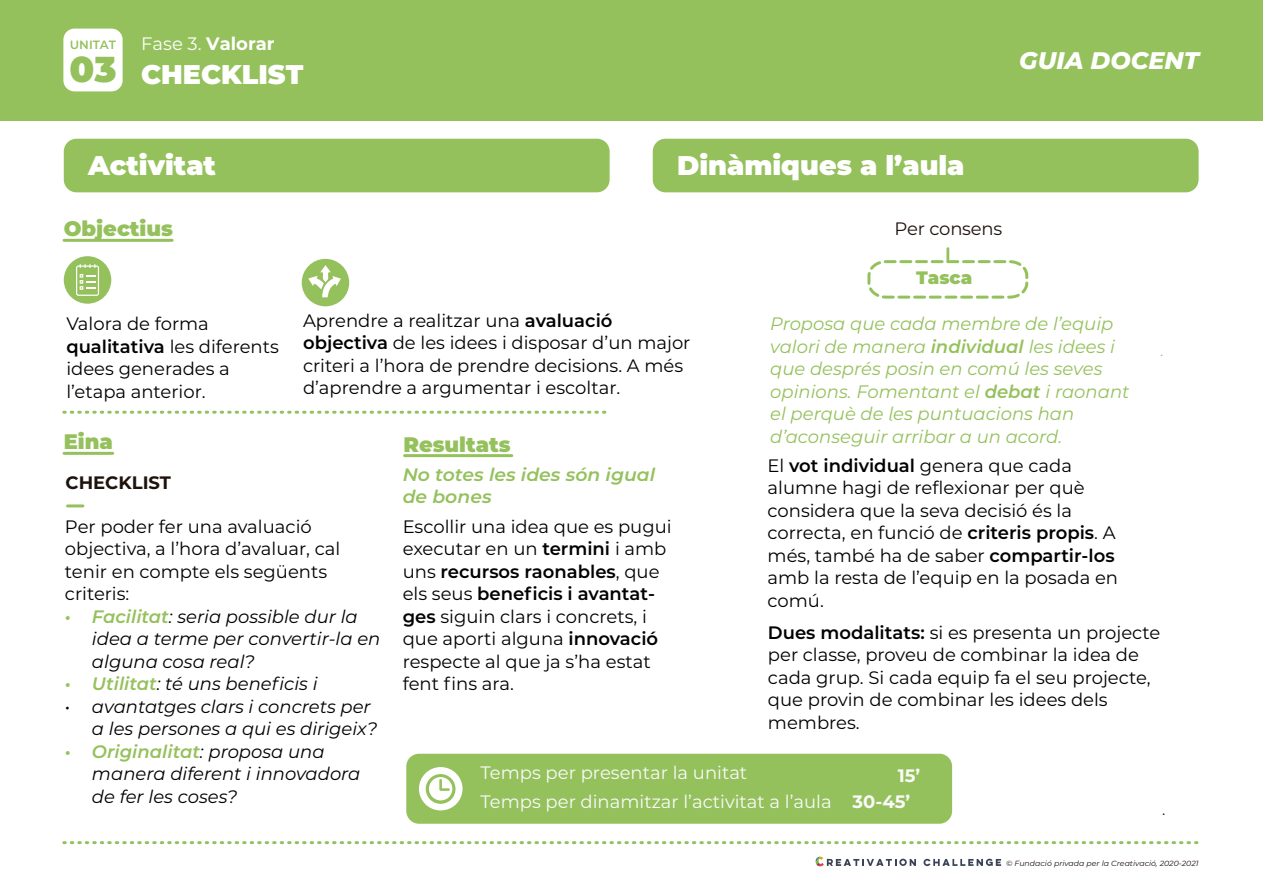
<style>
.page{position:relative;width:1263px;height:893px;background:#fff}
.page>*{position:absolute;margin:0;border:0;box-sizing:border-box;transform-origin:0 0}
.t1{font:900 36px "Montserrat";color:#95c15d}
.t2{font:900 27px "Montserrat";color:#fff}
.t3{font:italic 800 24px "Montserrat";color:#fff}
.t4{font:900 21px "Montserrat";color:#95c15d}
.t5{font:18px/22.5px "Montserrat";color:#000}
.t6{font:italic 18px/22.5px "Montserrat";color:#000}
.t7{font:italic 18px/22.5px "Montserrat";color:#95c15d}
.t8{font:18px/28.8px "Montserrat";color:#f9faf9}
.t9{font:italic 600 18px/21.6px "Montserrat";color:#95c15d;scale:1.04 1}
.t10{font:700 18px "Montserrat";color:#fff}
.t11{font:18px "Montserrat";letter-spacing:-.01em;color:#1e120d}
.t12{font:700 18px "Montserrat";color:#1e120d}
.t13{font:700 18px/25.3px "Montserrat";color:#f9faf9}
.t14{font:900 18px "Montserrat";color:#95c15d}
.t15{font:15px "Montserrat";color:#1e120d;scale:1.04 1}
.t16{font:italic 13.5px "Montserrat";color:#95c15d;scale:1.04 1}
.t17{font:600 12px "Montserrat";color:#95c15d}
.t18{font:italic 7.5px "Montserrat";color:#1e120d;scale:1.04 1}
.s1{font-weight:400}
.s2{font-weight:600}
.s3{font-weight:600;color:#95c15d}
</style>
<div class="page">
<div style="left:0;top:0;width:1263px;height:120px;background:#95c15d"></div>
<div style="left:63px;top:29px;width:60px;height:62px;background:#fff;border-radius:11px"></div>
<div style="left:64px;top:139px;width:546px;height:53px;background:#95c15d;border-radius:13px"></div>
<div style="left:653px;top:139px;width:545px;height:53px;background:#95c15d;border-radius:13px"></div>
<hr style="left:64px;top:239px;width:108px;height:3px;background:#95c15d">
<hr style="left:64px;top:452px;width:49px;height:3px;background:#95c15d">
<div style="left:64px;top:256px;width:47px;height:48px;background:#95c15d;border-radius:50%"></div>
<svg style="left:64px;top:411px;width:543px;height:3px"></svg>
<hr style="left:68px;top:504px;width:15px;height:3px;background:#95c15d">
<svg style="left:64px;top:841px;width:1134px;height:3px"></svg>
<svg style="left:923px;top:858px;width:78px;height:8px"></svg>
<svg style="left:816px;top:857px;width:100px;height:9px"></svg>
<svg style="left:76px;top:264px;width:23px;height:32px"></svg>
<div style="left:406px;top:754px;width:546px;height:70px;background:#95c15d;border-radius:13px"></div>
<div style="left:419px;top:767px;width:43px;height:44px;background:#fff;border-radius:50%"></div>
<svg style="left:426px;top:774px;width:29px;height:30px"></svg>
<svg style="left:867px;top:249px;width:162px;height:50px"></svg>
<hr style="left:405px;top:454px;width:107px;height:3px;background:#95c15d">
<div style="left:302px;top:259px;width:47px;height:47px;background:#95c15d;border-radius:50%"></div>
<svg style="left:308px;top:265px;width:33px;height:32px"></svg>
<p class="t17" style="left:70px;top:36px;width:48px">UNITAT</p>
<h1 class="t1" style="left:69px;top:42px;width:49px">03</h1>
<p class="t10" style="left:141px;top:31px;width:135px"><span class="s1">Fase 3.</span> Valorar</p>
<h2 class="t2" style="left:141px;top:54px;width:164px">CHECKLIST</h2>
<h2 class="t2" style="left:88px;top:145px;width:129px">Activitat</h2>
<p class="t4" style="left:64px;top:213px;width:111px">Objectius</p>
<h3 class="t3" style="left:1019px;top:43px;width:181px">GUIA DOCENT</h3>
<h2 class="t2" style="left:677px;top:145px;width:289px">Dinàmiques a l’aula</h2>
<p class="t11" style="left:894px;top:217px;width:109px">Per consens</p>
<p class="t14" style="left:916px;top:264px;width:58px">Tasca</p>
<p class="t5" style="left:303px;top:308px;width:389px">Aprendre a realitzar una <span class="s2">avaluació objectiva</span> de les idees i disposar d’un major criteri a l’hora de prendre decisions. A més d’aprendre a argumentar i escoltar.</p>
<p class="t7" style="left:770px;top:312px;width:361px">Proposa que cada membre de l’equip valori de manera <span class="s2">individual</span> les idees i que després posin en comú les seves opinions. Fomentant el <span class="s2">debat</span> i raonant el perquè de les puntuacions han d’aconseguir arribar a un acord.</p>
<p class="t5" style="left:66px;top:312px;width:214px">Valora de forma <span class="s2">qualitativa</span> les diferents idees generades a l’etapa anterior.</p>
<p class="t16" style="left:1161px;top:342px;width:4px">.</p>
<p class="t16" style="left:890px;top:407px;width:4px">.</p>
<p class="t4" style="left:64px;top:426px;width:51px">Eina</p>
<p class="t12" style="left:66px;top:469px;width:107px">CHECKLIST</p>
<p class="t9" style="left:403px;top:463px;width:244px">No totes les ides són igual de bones</p>
<p class="t4" style="left:403px;top:428px;width:109px">Resultats</p>
<p class="t5" style="left:767px;top:453px;width:352px">El <span class="s2">vot individual</span> genera que cada alumne hagi de reflexionar per què considera que la seva decisió és la correcta, en funció de <span class="s2">criteris propis</span>. A més, també ha de saber <span class="s2">compartir-los </span>amb la resta de l’equip en la posada en comú.</p>
<p class="t5" style="left:65px;top:515px;width:277px">Per poder fer una avaluació objectiva, a l’hora d’avaluar, cal tenir en compte els següents criteris:</p>
<p class="t6" style="left:92px;top:605px;width:290px;text-indent:-27px"><span class="s3">• Facilitat</span>: seria possible dur la idea a terme per convertir-la en alguna cosa real?</p>
<p class="t6" style="left:65px;top:672px;width:254px"><span class="s3">• Utilitat</span>: té uns beneficis i</p>
<p class="t6" style="left:92px;top:695px;width:287px;text-indent:-27px">• avantatges clars i concrets per a les persones a qui es dirigeix?</p>
<p class="t6" style="left:92px;top:740px;width:270px;text-indent:-27px"><span class="s3">• Originalitat</span>: proposa una manera diferent i innovadora de fer les coses?</p>
<p class="t5" style="left:403px;top:515px;width:270px">Escollir una idea que es pugui executar en un <span class="s2">termini</span> i amb uns <span class="s2">recursos raonables</span>, que els seus <span class="s2">beneficis i avantat&shy;ges</span> siguin clars i concrets, i que aporti alguna <span class="s2">innovació </span>respecte al que ja s’ha estat fent fins ara.</p>
<p class="t5" style="left:768px;top:620px;width:394px"><span class="s2">Dues modalitats:</span> si es presenta un projecte per classe, proveu de combinar la idea de cada grup. Si cada equip fa el seu projecte, que provin de combinar les idees dels membres.</p>
<p class="t8" style="left:480px;top:757px;width:353px">Temps per presentar la unitat<br>Temps per dinamitzar l’activitat a l’aula</p>
<p class="t13" style="left:852px;top:762px;width:69px;text-indent:45px">15’<br>30-45’</p>
<p class="t15" style="left:1162px;top:799px;width:5px">.</p>
<p class="t18" style="left:1006px;top:858px;width:187px">© Fundació privada per la Creativació, 2020-2021</p>
</div>
